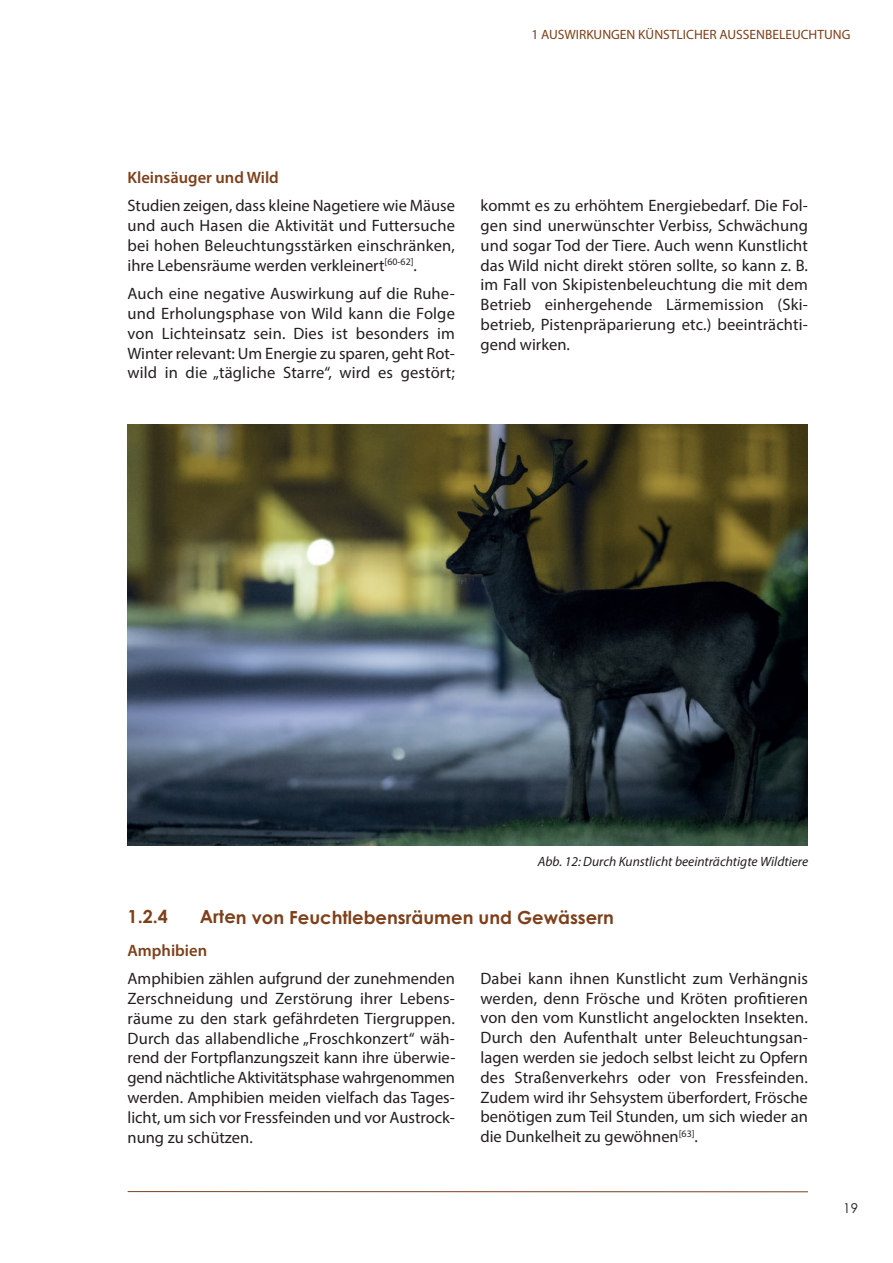
<style>
.page{position:relative;width:893px;height:1263px;background:#fff}
.page>*{position:absolute;margin:0;border:0;box-sizing:border-box;transform-origin:0 0}
.t1{font:700 18px "Century Gothic";color:#7d401a}
.t2{font:16.5px/19.8px "Myriad Pro";color:#231f20;text-align:justify}
.t3{font:600 16.5px "Myriad Pro";color:#7d401a}
.t4{font:italic 13.5px "Myriad Pro";color:#231f20}
.t5{font:13.5px "Myriad Pro";color:#7d401a}
.t6{font:13.5px "Century Gothic";color:#231f20}
</style>
<div class="page">
<hr style="left:128px;top:1191px;width:680px;height:1px;background:#7d401a">
<img style="left:128px;top:424px;width:680px;height:421px">
<p class="t5" style="left:531px;top:30px;width:321px">1 AUSWIRKUNGEN KÜNSTLICHER AUSSENBELEUCHTUNG</p>
<p class="t3" style="left:128px;top:171px;width:153px">Kleinsäuger und Wild</p>
<p class="t2" style="left:128px;top:197px;width:329px">Studien zeigen, dass kleine Nagetiere wie Mäuse und auch Hasen die Aktivität und Futtersuche bei hohen Beleuchtungsstärken einschränken, ihre Lebensräume werden verkleinert<sup>[60-62]</sup>.</p>
<p class="t2" style="left:128px;top:285px;width:329px">Auch eine negative Auswirkung auf die Ruhe&shy;und Erholungsphase von Wild kann die Folge von Lichteinsatz sein. Dies ist besonders im Winter relevant: Um Energie zu sparen, geht Rot&shy;wild in die „tägliche Starre“, wird es gestört;</p>
<p class="t2" style="left:480px;top:197px;width:329px">kommt es zu erhöhtem Energiebedarf. Die Fol&shy;gen sind unerwünschter Verbiss, Schwächung und sogar Tod der Tiere. Auch wenn Kunstlicht das Wild nicht direkt stören sollte, so kann z. B. im Fall von Skipistenbeleuchtung die mit dem Betrieb einhergehende Lärmemission (Ski&shy;betrieb, Pistenpräparierung etc.) beeinträchti&shy;gend wirken.</p>
<p class="t4" style="left:538px;top:856px;width:272px">Abb. 12: Durch Kunstlicht beeinträchtigte Wildtiere</p>
<p class="t1" style="left:128px;top:907px;width:42px">1.2.4</p>
<p class="t1" style="left:200px;top:907px;width:416px">Arten von Feuchtlebensräumen und Gewässern</p>
<p class="t3" style="left:128px;top:944px;width:81px">Amphibien</p>
<p class="t2" style="left:128px;top:970px;width:329px">Amphibien zählen aufgrund der zunehmenden Zerschneidung und Zerstörung ihrer Lebens&shy;räume zu den stark gefährdeten Tiergruppen.<br>Durch das allabendliche „Froschkonzert“ wäh&shy;rend der Fortpflanzungszeit kann ihre überwie&shy;gend nächtliche Aktivitätsphase wahrgenommen werden. Amphibien meiden vielfach das Tages&shy;licht, um sich vor Fressfeinden und vor Austrock&shy;nung zu schützen.</p>
<p class="t2" style="left:480px;top:970px;width:329px">Dabei kann ihnen Kunstlicht zum Verhängnis werden, denn Frösche und Kröten profitieren von den vom Kunstlicht angelockten Insekten.<br>Durch den Aufenthalt unter Beleuchtungsan&shy;lagen werden sie jedoch selbst leicht zu Opfern des Straßenverkehrs oder von Fressfeinden.<br>Zudem wird ihr Sehsystem überfordert, Frösche benötigen zum Teil Stunden, um sich wieder an die Dunkelheit zu gewöhnen<sup>[63]</sup>.</p>
<p class="t6" style="left:843px;top:1200px;width:17px">19</p>
</div>
